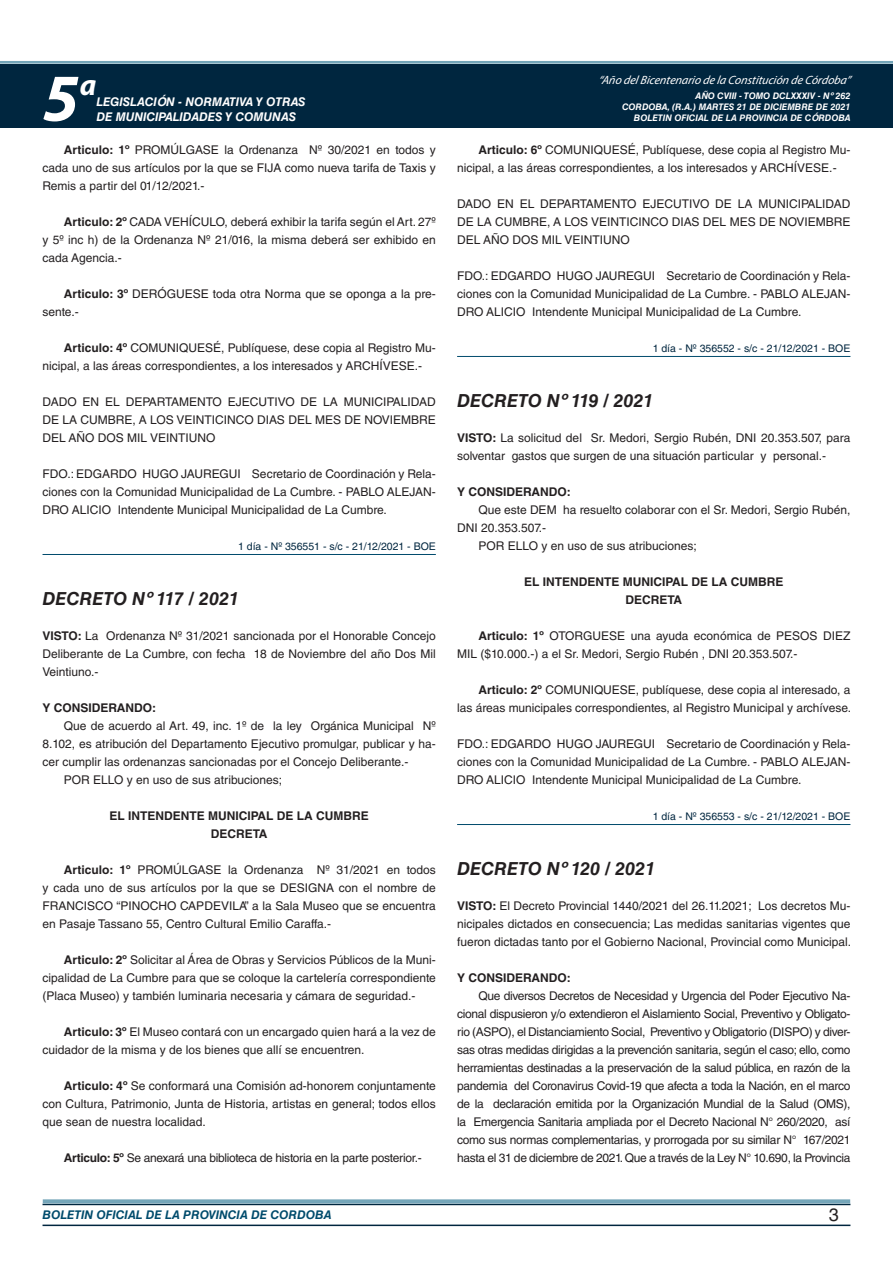
<style>
.page{position:relative;width:893px;height:1263px;background:#fff}
.page>*{position:absolute;margin:0;border:0;box-sizing:border-box;transform-origin:0 0}
.t1{font:italic 700 67.5px "Myriad Pro";color:#fff}
.t2{font:italic 700 30px "Myriad Pro";color:#fff}
.t3{font:italic 700 18px "Helvetica LT Std";color:#231f20}
.t4{font:18px "Helvetica LT Std";color:#231f20}
.t5{font:12px/18px "Helvetica LT Std";color:#231f20;text-align:justify}
.t6{font:700 12px/18px "Helvetica LT Std";color:#231f20;text-align:center}
.t7{font:12px "Helvetica LT Std";letter-spacing:-.025em;color:#231f20}
.t8{font:italic 700 12px "Helvetica LT Std";color:#fff}
.t9{font:italic 12px "Myriad Pro";color:#fff}
.t10{font:italic 700 12px "Helvetica LT Std";color:#004b6c}
.t11{font:10.5px "Helvetica LT Std";color:#00263f}
.t12{font:italic 700 9px/10.8px "Helvetica LT Std";color:#fff;text-align:right}
.s1{font-weight:700}
</style>
<div class="page">
<div style="left:0;top:61px;width:893px;height:6px;background:#fff;opacity:.75"></div>
<div style="left:0;top:64px;width:893px;height:64px;background:#00263f"></div>
<hr style="left:43px;top:1224px;width:807px;height:2px;background:#00263f">
<div style="left:42px;top:1198px;width:809px;height:8px;background:#fff;opacity:.75"></div>
<hr style="left:43px;top:554px;width:393px;height:1px;background:#004b6c">
<hr style="left:457px;top:356px;width:393px;height:1px;background:#004b6c">
<hr style="left:457px;top:824px;width:393px;height:1px;background:#004b6c">
<h1 class="t1" style="left:43px;top:54px;width:38px">5</h1>
<h2 class="t2" style="left:80px;top:66px;width:18px">a</h2>
<p class="t8" style="left:96px;top:95px;width:211px">LEGISLACIÓN - NORMATIVA Y OTRAS</p>
<p class="t8" style="left:96px;top:109px;width:201px">DE MUNICIPALIDADES Y COMUNAS</p>
<p class="t5" style="left:43px;top:141px;width:395px;text-indent:21px"><span class="s1">Articulo: 1º</span> PROMÚLGASE la Ordenanza Nº 30/2021 en todos y cada uno de sus artículos por la que se FIJA como nueva tarifa de Taxis y Remis a partir del 01/12/2021.-</p>
<p class="t5" style="left:43px;top:213px;width:395px;text-indent:21px"><span class="s1">Articulo: 2º</span> CADA VEHÍCULO, deberá exhibir la tarifa según el Art. 27º y 5º inc h) de la Ordenanza Nº 21/016, la misma deberá ser exhibido en cada Agencia.-</p>
<p class="t5" style="left:43px;top:285px;width:395px;text-indent:21px"><span class="s1">Articulo: 3º</span> DERÓGUESE toda otra Norma que se oponga a la pre&shy;sente.-</p>
<p class="t5" style="left:43px;top:339px;width:395px;text-indent:21px"><span class="s1">Articulo: 4º</span> COMUNIQUESÉ, Publíquese, dese copia al Registro Mu&shy;nicipal, a las áreas correspondientes, a los interesados y ARCHÍVESE.-</p>
<p class="t5" style="left:43px;top:393px;width:395px">DADO EN EL DEPARTAMENTO EJECUTIVO DE LA MUNICIPALIDAD DE LA CUMBRE, A LOS VEINTICINCO DIAS DEL MES DE NOVIEMBRE DEL AÑO DOS MIL VEINTIUNO</p>
<p class="t5" style="left:43px;top:465px;width:395px">FDO.: EDGARDO HUGO JAUREGUI Secretario de Coordinación y Rela&shy;ciones con la Comunidad Municipalidad de La Cumbre. - PABLO ALEJAN-DRO ALICIO Intendente Municipal Municipalidad de La Cumbre.</p>
<p class="t11" style="left:238px;top:540px;width:199px">1 día - Nº 356551 - s/c - 21/12/2021 - BOE</p>
<h3 class="t3" style="left:43px;top:588px;width:198px">DECRETO Nº 117 / 2021</h3>
<p class="t5" style="left:43px;top:627px;width:395px"><span class="s1">VISTO:</span> La Ordenanza Nº 31/2021 sancionada por el Honorable Concejo Deliberante de La Cumbre, con fecha 18 de Noviembre del año Dos Mil Veintiuno.-</p>
<p class="t6" style="left:43px;top:698px;width:115px">Y CONSIDERANDO:</p>
<p class="t5" style="left:64px;top:717px;width:373px">Que de acuerdo al Art. 49, inc. 1º de la ley Orgánica Municipal Nº</p>
<p class="t5" style="left:43px;top:735px;width:395px">8.102, es atribución del Departamento Ejecutivo promulgar, publicar y ha-</p>
<p class="t5" style="left:43px;top:753px;width:367px">cer cumplir las ordenanzas sancionadas por el Concejo Deliberante.-</p>
<p class="t5" style="left:64px;top:771px;width:220px">POR ELLO y en uso de sus atribuciones;</p>
<p class="t6" style="left:109px;top:806px;width:261px">EL INTENDENTE MUNICIPAL DE LA CUMBRE<br>DECRETA</p>
<p class="t5" style="left:43px;top:861px;width:395px;text-indent:21px"><span class="s1">Articulo: 1º</span> PROMÚLGASE la Ordenanza Nº 31/2021 en todos y cada uno de sus artículos por la que se DESIGNA con el nombre de FRANCISCO “PINOCHO CAPDEVILA” a la Sala Museo que se encuentra en Pasaje Tassano 55, Centro Cultural Emilio Caraffa.-</p>
<p class="t5" style="left:43px;top:951px;width:395px;text-indent:21px"><span class="s1">Articulo: 2º</span> Solicitar al Área de Obras y Servicios Públicos de la Muni&shy;cipalidad de La Cumbre para que se coloque la cartelería correspondiente (Placa Museo) y también luminaria necesaria y cámara de seguridad.-</p>
<p class="t5" style="left:43px;top:1023px;width:395px;text-indent:21px"><span class="s1">Articulo: 3º</span> El Museo contará con un encargado quien hará a la vez de cuidador de la misma y de los bienes que allí se encuentren.</p>
<p class="t5" style="left:43px;top:1077px;width:395px;text-indent:21px"><span class="s1">Articulo: 4º</span> Se conformará una Comisión ad-honorem conjuntamente con Cultura, Patrimonio, Junta de Historia, artistas en general; todos ellos que sean de nuestra localidad.</p>
<p class="t7" style="left:64px;top:1151px;width:360px"><span class="s1">Articulo: 5º</span> Se anexará una biblioteca de historia en la parte posterior.-</p>
<p class="t9" style="left:598px;top:72px;width:254px">“Año delBicentenario de la Constitución de Córdoba”</p>
<p class="t12" style="left:622px;top:91px;width:230px">AÑO CVIII - TOMO DCLXXXIV - Nº 262<br>CORDOBA, (R.A.) MARTES 21 DE DICIEMBRE DE 2021<br>BOLETIN OFICIAL DE LA PROVINCIA DE CÓRDOBA</p>
<p class="t5" style="left:457px;top:141px;width:395px;text-indent:21px"><span class="s1">Articulo: 6º</span> COMUNIQUESÉ, Publíquese, dese copia al Registro Mu&shy;nicipal, a las áreas correspondientes, a los interesados y ARCHÍVESE.-</p>
<p class="t5" style="left:457px;top:195px;width:395px">DADO EN EL DEPARTAMENTO EJECUTIVO DE LA MUNICIPALIDAD DE LA CUMBRE, A LOS VEINTICINCO DIAS DEL MES DE NOVIEMBRE DEL AÑO DOS MIL VEINTIUNO</p>
<p class="t5" style="left:457px;top:267px;width:395px">FDO.: EDGARDO HUGO JAUREGUI Secretario de Coordinación y Rela&shy;ciones con la Comunidad Municipalidad de La Cumbre. - PABLO ALEJAN-DRO ALICIO Intendente Municipal Municipalidad de La Cumbre.</p>
<p class="t11" style="left:653px;top:342px;width:199px">1 día - Nº 356552 - s/c - 21/12/2021 - BOE</p>
<h3 class="t3" style="left:457px;top:390px;width:198px">DECRETO Nº 119 / 2021</h3>
<p class="t5" style="left:457px;top:429px;width:395px"><span class="s1">VISTO:</span> La solicitud del Sr. Medori, Sergio Rubén, DNI 20.353.507, para solventar gastos que surgen de una situación particular y personal.-</p>
<p class="t6" style="left:457px;top:482px;width:115px">Y CONSIDERANDO:</p>
<p class="t5" style="left:478px;top:501px;width:373px">Que este DEM ha resuelto colaborar con el Sr. Medori, Sergio Rubén,</p>
<p class="t5" style="left:457px;top:519px;width:91px">DNI 20.353.507.-</p>
<p class="t5" style="left:478px;top:537px;width:220px">POR ELLO y en uso de sus atribuciones;</p>
<p class="t6" style="left:524px;top:572px;width:261px">EL INTENDENTE MUNICIPAL DE LA CUMBRE<br>DECRETA</p>
<p class="t5" style="left:457px;top:627px;width:395px;text-indent:21px"><span class="s1">Articulo: 1º</span> OTORGUESE una ayuda económica de PESOS DIEZ<br>MIL ($10.000.-) a el Sr. Medori, Sergio Rubén , DNI 20.353.507.-</p>
<p class="t5" style="left:457px;top:681px;width:396px;text-align:right"><span class="s1">Articulo: 2º</span> COMUNIQUESE, publíquese, dese copia al interesado, a<br>las áreas municipales correspondientes, al Registro Municipal y archívese.</p>
<p class="t5" style="left:457px;top:735px;width:395px">FDO.: EDGARDO HUGO JAUREGUI Secretario de Coordinación y Rela&shy;ciones con la Comunidad Municipalidad de La Cumbre. - PABLO ALEJAN-DRO ALICIO Intendente Municipal Municipalidad de La Cumbre.</p>
<p class="t11" style="left:653px;top:810px;width:199px">1 día - Nº 356553 - s/c - 21/12/2021 - BOE</p>
<h3 class="t3" style="left:457px;top:858px;width:200px">DECRETO Nº 120 / 2021</h3>
<p class="t5" style="left:457px;top:897px;width:396px"><span class="s1">VISTO:</span> El Decreto Provincial 1440/2021 del 26.11.2021; Los decretos Mu&shy;nicipales dictados en consecuencia; Las medidas sanitarias vigentes que fueron dictadas tanto por el Gobierno Nacional, Provincial como Municipal.</p>
<p class="t6" style="left:457px;top:968px;width:115px">Y CONSIDERANDO:</p>
<p class="t5" style="left:457px;top:987px;width:395px;text-indent:21px">Que diversos Decretos de Necesidad y Urgencia del Poder Ejecutivo Na&shy;cional dispusieron y/o extendieron el Aislamiento Social, Preventivo y Obligato&shy;rio (ASPO), el Distanciamiento Social, Preventivo y Obligatorio (DISPO) y diver&shy;sas otras medidas dirigidas a la prevención sanitaria, según el caso; ello, como herramientas destinadas a la preservación de la salud pública, en razón de la pandemia del Coronavirus Covid-19 que afecta a toda la Nación, en el marco de la declaración emitida por la Organización Mundial de la Salud (OMS), la Emergencia Sanitaria ampliada por el Decreto Nacional N° 260/2020, así como sus normas complementarias, y prorrogada por su similar N° 167/2021 hasta el 31 de diciembre de 2021. Que a través de la Ley N° 10.690, la Provincia</p>
<p class="t10" style="left:43px;top:1208px;width:290px">BOLETIN OFICIAL DE LA PROVINCIA DE CORDOBA</p>
<h3 class="t4" style="left:829px;top:1204px;width:12px">3</h3>
</div>
